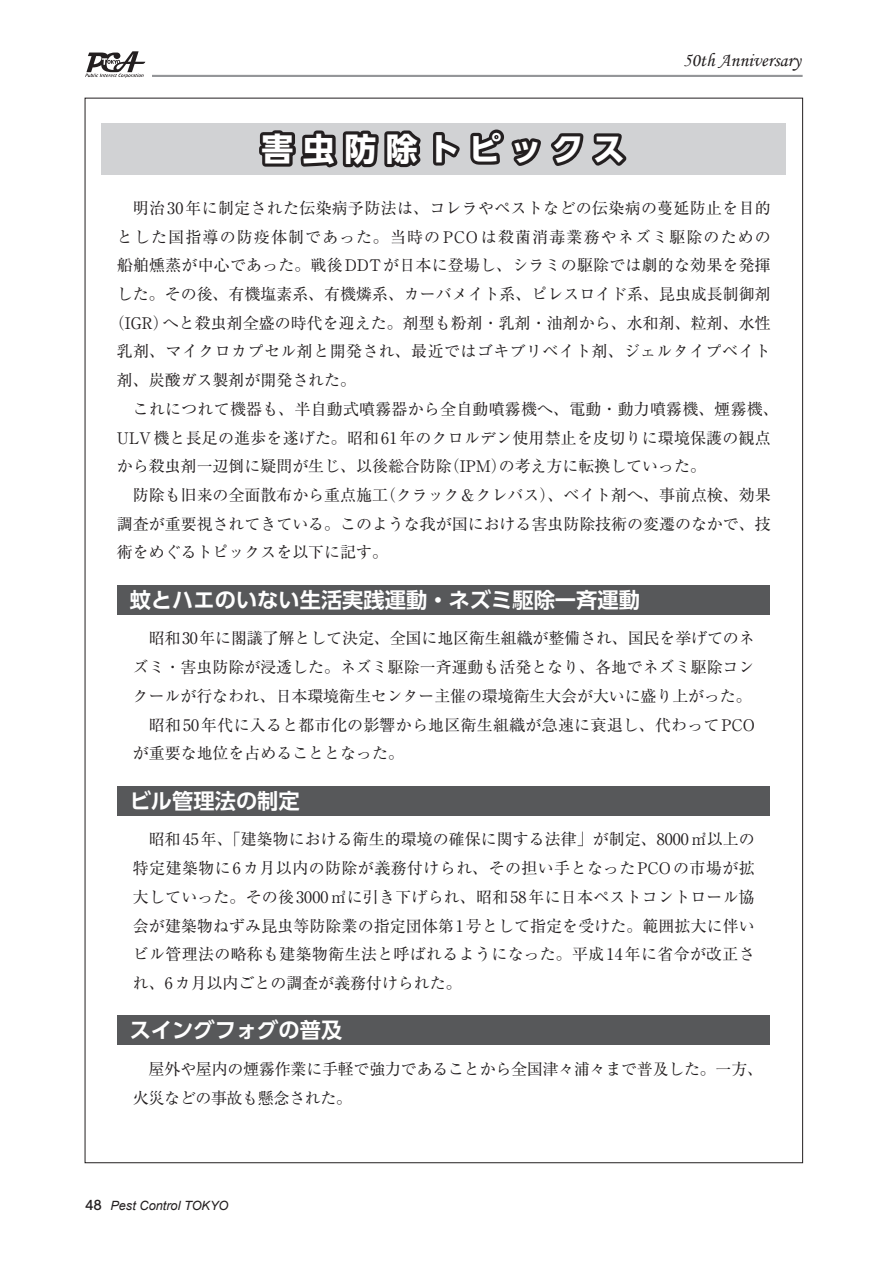
<style>
.page{position:relative;width:893px;height:1263px;background:#fff}
.page>*{position:absolute;margin:0;border:0;box-sizing:border-box;transform-origin:0 0}
.t1{font:700 31.95px "UD Shin Go Pro";letter-spacing:.3em;color:#fff}
.t2{font:700 21.3px "UD Shin Go Pro De";color:#fff}
.t3{font:19.2px "Monotype Corsiva";color:#231f20}
.t4{font:15.9px/28.7px "Ryumin Pro";color:#231f20;text-align:justify}
.t5{font:15.9px "Ryumin Pro";letter-spacing:.02em;color:#231f20}
.t6{font:15.9px "Ryumin Pro";letter-spacing:.03em;color:#231f20}
.t7{font:15.9px "Ryumin Pro";letter-spacing:.075em;color:#231f20}
.t8{font:italic 12.75px "Arial";color:#231f20}
.s1{font-family:"UD Shin Go Pro";font-weight:500;font-style:normal}
</style>
<div class="page">
<svg style="left:85px;top:51px;width:60px;height:27px"></svg>
<hr style="left:152px;top:75px;width:651px;height:2px;background:#939598">
<div style="left:117px;top:585px;width:653px;height:29px;background:#57585a"></div>
<div style="left:117px;top:786px;width:653px;height:29px;background:#57585a"></div>
<div style="left:117px;top:1015px;width:653px;height:30px;background:#57585a"></div>
<div style="left:101px;top:123px;width:685px;height:51px;background:#d1d2d4"></div>
<svg style="left:259px;top:129px;width:368px;height:39px"></svg>
<h1 class="t1" style="left:261px;top:123px;width:365px">害虫防除トピックス</h1>
<p class="t3" style="left:683px;top:49px;width:119px">50th Anniversary</p>
<p class="t5" style="left:133px;top:195px;width:639px">明治30年に制定された伝染病予防法は、コレラやペストなどの伝染病の蔓延防止を目的</p>
<p class="t7" style="left:117px;top:224px;width:655px">とした国指導の防疫体制であった。当時のPCOは殺菌消毒業務やネズミ駆除のための</p>
<p class="t4" style="left:117px;top:250px;width:655px">船舶燻蒸が中心であった。戦後DDTが日本に登場し、シラミの駆除では劇的な効果を発揮</p>
<p class="t4" style="left:117px;top:279px;width:655px">した。その後、有機塩素系、有機燐系、カーバメイト系、ピレスロイド系、昆虫成長制御剤</p>
<p class="t4" style="left:109px;top:307px;width:663px">（IGR）へと殺虫剤全盛の時代を迎えた。剤型も粉剤・乳剤・油剤から、水和剤、粒剤、水性</p>
<p class="t6" style="left:117px;top:339px;width:655px">乳剤、マイクロカプセル剤と開発され、最近ではゴキブリベイト剤、ジェルタイプベイト</p>
<p class="t4" style="left:117px;top:365px;width:241px">剤、炭酸ガス製剤が開発された。</p>
<p class="t4" style="left:133px;top:393px;width:647px">これにつれて機器も、半自動式噴霧器から全自動噴霧機へ、電動・動力噴霧機、煙霧機、</p>
<p class="t4" style="left:117px;top:422px;width:655px">ULV機と長足の進歩を遂げた。昭和61年のクロルデン使用禁止を皮切りに環境保護の観点</p>
<p class="t4" style="left:117px;top:451px;width:591px">から殺虫剤一辺倒に疑問が生じ、以後総合防除（IPM）の考え方に転換していった。</p>
<p class="t4" style="left:133px;top:480px;width:639px">防除も旧来の全面散布から重点施工（クラック＆クレバス）、ベイト剤へ、事前点検、効果</p>
<p class="t4" style="left:117px;top:508px;width:655px">調査が重要視されてきている。このような我が国における害虫防除技術の変遷のなかで、技</p>
<p class="t4" style="left:117px;top:537px;width:273px">術をめぐるトピックスを以下に記す。</p>
<h2 class="t2" style="left:130px;top:582px;width:512px">蚊とハエのいない生活実践運動・ネズミ駆除一斉運動</h2>
<p class="t4" style="left:149px;top:623px;width:607px">昭和30年に閣議了解として決定、全国に地区衛生組織が整備され、国民を挙げてのネ</p>
<p class="t4" style="left:133px;top:652px;width:623px">ズミ・害虫防除が浸透した。ネズミ駆除一斉運動も活発となり、各地でネズミ駆除コン</p>
<p class="t4" style="left:133px;top:680px;width:620px">クールが行なわれ、日本環境衛生センター主催の環境衛生大会が大いに盛り上がった。</p>
<p class="t4" style="left:149px;top:709px;width:607px">昭和50年代に入ると都市化の影響から地区衛生組織が急速に衰退し、代わってPCO</p>
<p class="t4" style="left:133px;top:738px;width:273px">が重要な地位を占めることとなった。</p>
<h2 class="t2" style="left:130px;top:783px;width:172px">ビル管理法の制定</h2>
<p class="t4" style="left:133px;top:824px;width:623px;text-indent:16px">昭和45年、「建築物における衛生的環境の確保に関する法律」が制定、8000㎡以上の特定建築物に6カ月以内の防除が義務付けられ、その担い手となったPCOの市場が拡大していった。その後3000㎡に引き下げられ、昭和58年に日本ペストコントロール協会が建築物ねずみ昆虫等防除業の指定団体第1号として指定を受けた。範囲拡大に伴いビル管理法の略称も建築物衛生法と呼ばれるようになった。平成14年に省令が改正され、6カ月以内ごとの調査が義務付けられた。</p>
<h2 class="t2" style="left:130px;top:1013px;width:214px">スイングフォグの普及</h2>
<p class="t4" style="left:133px;top:1054px;width:632px;text-indent:16px">屋外や屋内の煙霧作業に手軽で強力であることから全国津々浦々まで普及した。一方、火災などの事故も懸念された。</p>
<p class="t8" style="left:85px;top:1198px;width:145px"><span class="s1">48</span> Pest Control TOKYO</p>
</div>
